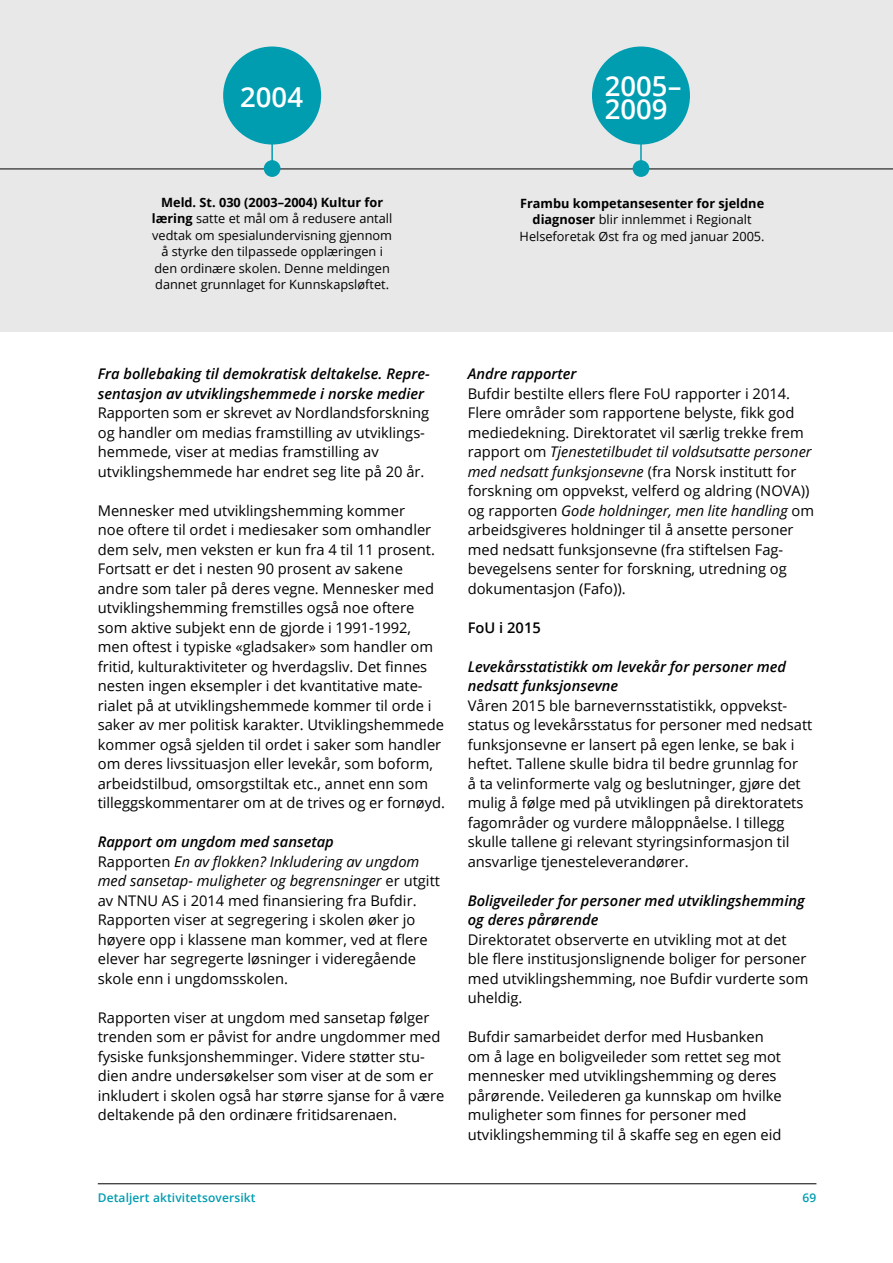
<style>
.page{position:relative;width:893px;height:1263px;background:#fff}
.page>*{position:absolute;margin:0;border:0;box-sizing:border-box;transform-origin:0 0}
.t1{font:600 27.6px/22.5px "Open Sans";color:#fff}
.brød{font:14.7px/19.5px "Open Sans";color:#000}
.t2{font:italic 600 14.7px/19.5px "Open Sans";color:#000}
.t3{font:600 14.7px "Open Sans";color:#000}
.t4{font:12.75px/16.5px "Open Sans";color:#000;text-align:center}
.t5{font:600 12px "Open Sans";letter-spacing:.01em;color:#009db1}
.s1{font-weight:700}
.s2{font-style:italic}
</style>
<div class="page">
<div style="left:0;top:0;width:893px;height:332px;background:#e8e8e8"></div>
<hr style="left:0;top:169px;width:893px;height:1px;background:#000">
<hr style="left:98px;top:1183px;width:718px;height:1px;background:#000">
<div style="left:223px;top:47px;width:98px;height:98px;background:#009db1;border-radius:50%"></div>
<div style="left:264px;top:160px;width:16px;height:17px;background:#009db1;border-radius:50%"></div>
<hr style="left:271px;top:87px;width:2px;height:79px;background:#009db1">
<div style="left:592px;top:47px;width:98px;height:98px;background:#009db1;border-radius:50%"></div>
<div style="left:633px;top:160px;width:16px;height:17px;background:#009db1;border-radius:50%"></div>
<hr style="left:640px;top:87px;width:2px;height:79px;background:#009db1">
<h1 class="t1" style="left:240px;top:86px;width:64px">2004</h1>
<h1 class="t1" style="left:605px;top:74px;width:78px">2005–<br>2009</h1>
<p class="t4" style="left:152px;top:194px;width:242px"><span class="s1">Meld. St. 030 (2003–2004) Kultur for læring</span> satte et mål om å redusere antall vedtak om spesialundervisning gjennom å styrke den tilpassede opplæringen i den ordinære skolen. Denne meldingen dannet grunnlaget for Kunnskapsløftet.</p>
<p class="t4" style="left:520px;top:194px;width:247px"><span class="s1">Frambu kompetansesenter for sjeldne diagnoser</span> blir innlemmet i Regionalt<br>Helseforetak Øst fra og med januar 2005.</p>
<h5 class="t2" style="left:98px;top:364px;width:333px">Fra bollebaking til demokratisk deltakelse. Repre&shy;sentasjon av utviklingshemmede i norske medier</h5>
<p class="brød" style="left:98px;top:403px;width:333px">Rapporten som er skrevet av Nordlandsforskning og handler om medias framstilling av utviklings&shy;hemmede, viser at medias framstilling av utviklingshemmede har endret seg lite på 20 år.</p>
<p class="brød" style="left:98px;top:500px;width:349px">Mennesker med utviklingshemming kommer<br>noe oftere til ordet i mediesaker som omhandler dem selv, men veksten er kun fra 4 til 11 prosent.<br>Fortsatt er det i nesten 90 prosent av sakene andre som taler på deres vegne. Mennesker med utviklingshemming fremstilles også noe oftere som aktive subjekt enn de gjorde i 1991-1992, men oftest i typiske «gladsaker» som handler om fritid, kulturaktiviteter og hverdagsliv. Det finnes nesten ingen eksempler i det kvantitative mate&shy;rialet på at utviklingshemmede kommer til orde i saker av mer politisk karakter. Utviklingshemmede kommer også sjelden til ordet i saker som handler om deres livssituasjon eller levekår, som boform, arbeidstilbud, omsorgstiltak etc., annet enn som tilleggskommentarer om at de trives og er fornøyd.</p>
<h5 class="t2" style="left:98px;top:832px;width:238px">Rapport om ungdom med sansetap</h5>
<p class="brød" style="left:98px;top:851px;width:344px">Rapporten <span class="s2">En av flokken? Inkludering av ungdom med sansetap- muligheter og begrensninger</span> er utgitt av NTNU AS i 2014 med finansiering fra Bufdir.<br>Rapporten viser at segregering i skolen øker jo høyere opp i klassene man kommer, ved at flere elever har segregerte løsninger i videregående skole enn i ungdomsskolen.</p>
<p class="brød" style="left:98px;top:1007px;width:348px">Rapporten viser at ungdom med sansetap følger trenden som er påvist for andre ungdommer med fysiske funksjonshemminger. Videre støtter stu&shy;dien andre undersøkelser som viser at de som er inkludert i skolen også har større sjanse for å være deltakende på den ordinære fritidsarenaen.</p>
<h5 class="t2" style="left:468px;top:364px;width:110px">Andre rapporter</h5>
<p class="brød" style="left:468px;top:383px;width:348px">Bufdir bestilte ellers flere FoU rapporter i 2014.<br>Flere områder som rapportene belyste, fikk god mediedekning. Direktoratet vil særlig trekke frem rapport om <span class="s2">Tjenestetilbudet til voldsutsatte personer med nedsatt funksjonsevne</span> (fra Norsk institutt for forskning om oppvekst, velferd og aldring (NOVA)) og rapporten <span class="s2">Gode holdninger, men lite handling</span> om arbeidsgiveres holdninger til å ansette personer med nedsatt funksjonsevne (fra stiftelsen Fag&shy;bevegelsens senter for forskning, utredning og dokumentasjon (Fafo)).</p>
<h4 class="t3" style="left:468px;top:617px;width:75px">FoU i 2015</h4>
<h5 class="t2" style="left:468px;top:656px;width:320px">Levekårsstatistikk om levekår for personer med nedsatt funksjonsevne</h5>
<p class="brød" style="left:468px;top:695px;width:346px">Våren 2015 ble barnevernsstatistikk, oppvekst&shy;status og levekårsstatus for personer med nedsatt funksjonsevne er lansert på egen lenke, se bak i heftet. Tallene skulle bidra til bedre grunnlag for<br>å ta velinformerte valg og beslutninger, gjøre det mulig å følge med på utviklingen på direktoratets fagområder og vurdere måloppnåelse. I tillegg skulle tallene gi relevant styringsinformasjon til ansvarlige tjenesteleverandører.</p>
<h5 class="t2" style="left:468px;top:890px;width:338px">Boligveileder for personer med utviklingshemming og deres pårørende</h5>
<p class="brød" style="left:468px;top:929px;width:342px">Direktoratet observerte en utvikling mot at det ble flere institusjonslignende boliger for personer med utviklingshemming, noe Bufdir vurderte som uheldig.</p>
<p class="brød" style="left:468px;top:1027px;width:316px">Bufdir samarbeidet derfor med Husbanken om å lage en boligveileder som rettet seg mot mennesker med utviklingshemming og deres pårørende. Veilederen ga kunnskap om hvilke muligheter som finnes for personer med utviklingshemming til å skaffe seg en egen eid</p>
<p class="t5" style="left:98px;top:1190px;width:159px">Detaljert aktivitetsoversikt</p>
<p class="t5" style="left:803px;top:1190px;width:15px">69</p>
</div>
